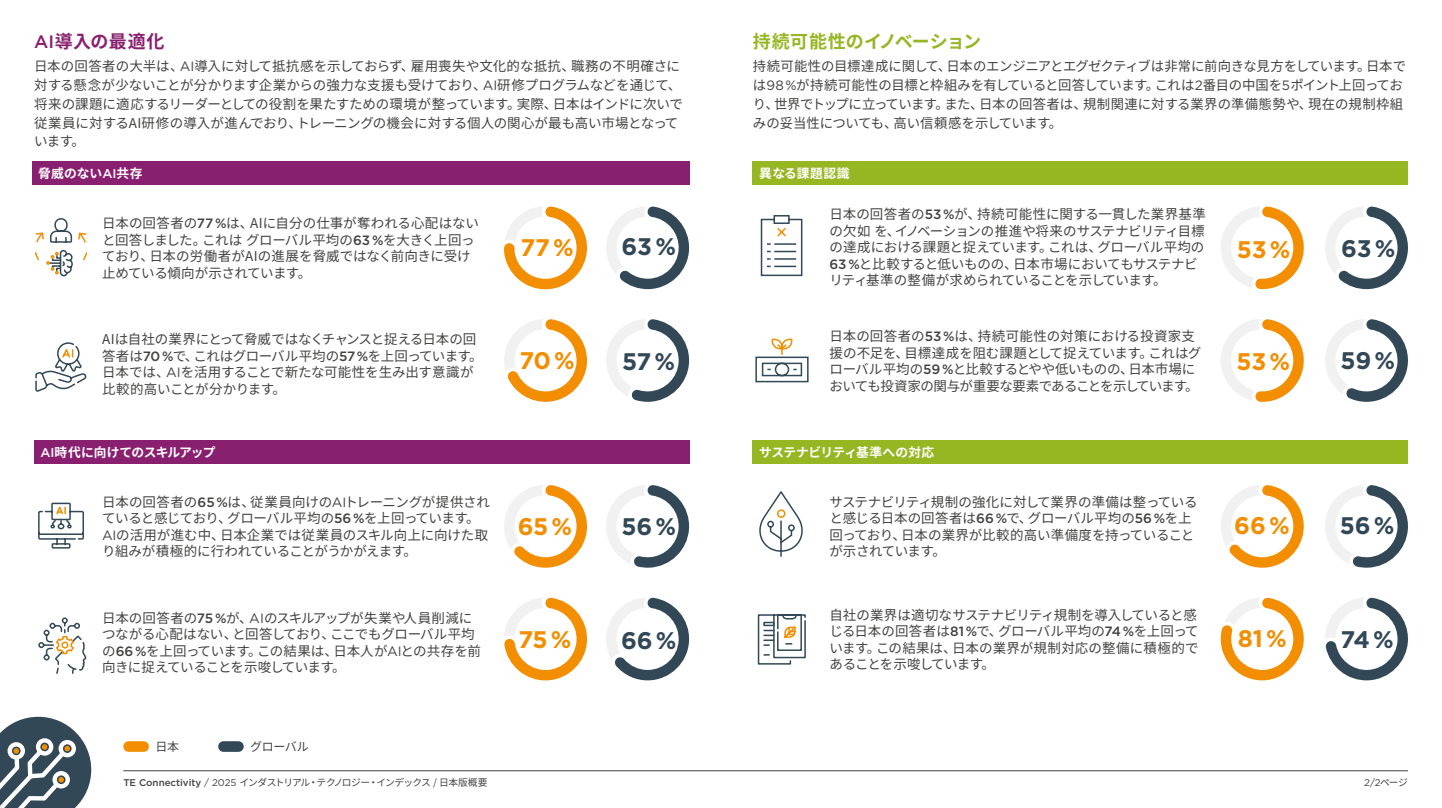
<style>
.page{position:relative;width:1442px;height:808px;background:#fff}
.page>*{position:absolute;margin:0;border:0;box-sizing:border-box;transform-origin:0 0}
.t1{font:700 24px "Gotham";letter-spacing:-.015em;color:#f28e00}
.t2{font:700 24px "Gotham";letter-spacing:-.01em;color:#324857}
.t3{font:700 18px "Noto Sans CJ Kjp";color:#96b622}
.t4{font:700 18px "Noto Sans CJ Kjp";letter-spacing:.015em;color:#89206f}
.t5{font:13.5px/16.5px "Noto Sans CJ Kjp";letter-spacing:-.015em;color:#424241}
.t6{font:700 12.75px "Noto Sans CJ Kjp";letter-spacing:-.05em;color:#fff}
.t7{font:700 12.75px "Noto Sans CJ Kjp";letter-spacing:-.035em;color:#fff}
.t8{font:700 12.75px "Noto Sans CJ Kjp";color:#fff}
.t9{font:700 12.75px "Noto Sans CJ Kjp";letter-spacing:.035em;color:#fff}
.t10{font:12px "Noto Sans CJ Kjp";letter-spacing:-.02em;color:#424241}
.t11{font:9.75px "Noto Sans CJ Kjp";letter-spacing:-.08em;color:#424241}
.t12{font:9.75px "Gotham";color:#424241}
.s1{font-family:"Gotham";font-weight:500}
.s2{font-family:"Gotham"}
.s3{font-family:"Noto Sans CJ Kjp"}
</style>
<div class="page">
<svg style="left:0;top:717px;width:91px;height:91px"></svg>
<hr style="left:123px;top:770px;width:1284px;height:1px;background:#424241">
<div style="left:34px;top:440px;width:655px;height:23px;background:#89206f"></div>
<div style="left:32px;top:162px;width:657px;height:23px;background:#89206f"></div>
<div style="left:753px;top:440px;width:654px;height:23px;background:#96b622"></div>
<div style="left:753px;top:162px;width:654px;height:23px;background:#96b622"></div>
<svg style="left:755px;top:338px;width:54px;height:45px"></svg>
<svg style="left:35px;top:342px;width:52px;height:49px"></svg>
<svg style="left:35px;top:218px;width:53px;height:58px"></svg>
<svg style="left:504px;top:206px;width:83px;height:84px"></svg>
<svg style="left:606px;top:206px;width:84px;height:83px"></svg>
<svg style="left:504px;top:319px;width:83px;height:83px"></svg>
<svg style="left:606px;top:319px;width:84px;height:83px"></svg>
<svg style="left:504px;top:485px;width:83px;height:83px"></svg>
<svg style="left:606px;top:485px;width:84px;height:83px"></svg>
<svg style="left:38px;top:502px;width:46px;height:47px"></svg>
<svg style="left:38px;top:617px;width:49px;height:57px"></svg>
<svg style="left:504px;top:597px;width:83px;height:84px"></svg>
<svg style="left:606px;top:597px;width:84px;height:83px"></svg>
<svg style="left:1325px;top:206px;width:83px;height:83px"></svg>
<svg style="left:760px;top:215px;width:43px;height:62px"></svg>
<svg style="left:1221px;top:206px;width:82px;height:83px"></svg>
<svg style="left:1221px;top:319px;width:82px;height:83px"></svg>
<svg style="left:1325px;top:319px;width:83px;height:83px"></svg>
<svg style="left:1325px;top:485px;width:83px;height:83px"></svg>
<svg style="left:1220px;top:597px;width:84px;height:84px"></svg>
<svg style="left:1221px;top:485px;width:83px;height:83px"></svg>
<svg style="left:1325px;top:597px;width:83px;height:84px"></svg>
<svg style="left:757px;top:614px;width:49px;height:51px"></svg>
<svg style="left:759px;top:492px;width:44px;height:65px"></svg>
<div style="left:777px;top:509px;width:8px;height:9px;border:2px solid #f28e00;border-radius:50%"></div>
<div style="left:123px;top:741px;width:26px;height:11px;background:#f28e00;border-radius:5px"></div>
<div style="left:218px;top:741px;width:26px;height:11px;background:#324857;border-radius:5px"></div>
<h2 class="t4" style="left:34px;top:32px;width:132px"><span class="s1">AI</span>導入の最適化</h2>
<p class="t5" style="left:34px;top:57px;width:650px;line-height:18.8px">日本の回答者の大半は、<span class="s2">AI</span>導入に対して抵抗感を示しておらず、雇用喪失や文化的な抵抗、職務の不明確さに対する懸念が少ないことが分かります企業からの強力な支援も受けており、<span class="s2">AI</span>研修プログラムなどを通じて、将来の課題に適応するリーダーとしての役割を果たすための環境が整っています。実際、日本はインドに次いで従業員に対するAI研修の導入が進んでおり、トレーニングの機会に対する個人の関心が最も高い市場となっています。</p>
<h2 class="t3" style="left:753px;top:32px;width:230px">持続可能性のイノベーション</h2>
<p class="t5" style="left:753px;top:57px;width:655px;line-height:18.8px">持続可能性の目標達成に関して、日本のエンジニアとエグゼクティブは非常に前向きな見方をしています。日本では<span class="s2">98 %</span>が持続可能性の目標と枠組みを有していると回答しています。これは<span class="s2">2</span>番目の中国を<span class="s2">5</span>ポイント上回っており、世界でトップに立っています。また、日本の回答者は、規制関連に対する業界の準備態勢や、現在の規制枠組みの妥当性についても、高い信頼感を示しています。</p>
<p class="t8" style="left:38px;top:167px;width:106px">脅威のない<span class="s1">AI</span>共存</p>
<p class="t9" style="left:759px;top:167px;width:92px">異なる課題認識</p>
<p class="t5" style="left:102px;top:215px;width:378px">日本の回答者の<span class="s1">77 %</span>は、AIに自分の仕事が奪われる心配はないと回答しました。これは グローバル平均の<span class="s1">63 %</span>を大きく上回っており、日本の労働者がAIの進展を脅威ではなく前向きに受け止めている傾向が示されています。</p>
<h1 class="t1" style="left:520px;top:232px;width:55px">77 %</h1>
<h1 class="t2" style="left:621px;top:231px;width:56px">63 %</h1>
<p class="t5" style="left:829px;top:206px;width:378px">日本の回答者の<span class="s1">53 %</span>が、持続可能性に関する一貫した業界基準の欠如 を、イノベーションの推進や将来のサステナビリティ目標の達成における課題と捉えています。これは、グローバル平均の<span class="s1">63 %</span>と比較すると低いものの、日本市場においてもサステナビリティ基準の整備が求められていることを示しています。</p>
<h1 class="t1" style="left:1236px;top:233px;width:55px">53 %</h1>
<h1 class="t2" style="left:1341px;top:232px;width:56px">63 %</h1>
<p class="t5" style="left:102px;top:331px;width:382px">AIは自社の業界にとって脅威ではなくチャンスと捉える日本の回答者は<span class="s1">70 %</span>で、これはグローバル平均の<span class="s1">57 %</span>を上回っています。日本では、<span class="s2">AI</span>を活用することで新たな可能性を生み出す意識が比較的高いことが分かります。</p>
<h1 class="t1" style="left:519px;top:344px;width:57px">70 %</h1>
<h1 class="t2" style="left:622px;top:346px;width:54px">57 %</h1>
<p class="t5" style="left:829px;top:328px;width:373px">日本の回答者の<span class="s1">53 %</span>は、持続可能性の対策における投資家支援の不足を、目標達成を阻む課題として捉えています。これはグローバル平均の<span class="s1">59 %</span>と比較するとやや低いものの、日本市場においても投資家の関与が重要な要素であることを示しています。</p>
<h1 class="t1" style="left:1236px;top:345px;width:55px">53 %</h1>
<h1 class="t2" style="left:1340px;top:344px;width:56px">59 %</h1>
<p class="t6" style="left:40px;top:445px;width:177px"><span class="s1">AI</span>時代に向けてのスキルアップ</p>
<p class="t7" style="left:759px;top:445px;width:176px">サステナビリティ基準への対応</p>
<p class="t5" style="left:102px;top:494px;width:389px">日本の回答者の<span class="s1">65 %</span>は、従業員向けの<span class="s2">AI</span>トレーニングが提供されていると感じており、グローバル平均の<span class="s1">56 %</span>を上回っています。<span class="s2">AI</span>の活用が進む中、日本企業では従業員のスキル向上に向けた取り組みが積極的に行われていることがうかがえます。</p>
<h1 class="t1" style="left:518px;top:510px;width:56px">65 %</h1>
<h1 class="t2" style="left:621px;top:511px;width:56px">56 %</h1>
<p class="t5" style="left:829px;top:494px;width:369px">サステナビリティ規制の強化に対して業界の準備は整っていると感じる日本の回答者は<span class="s1">66 %</span>で、グローバル平均の<span class="s1">56 %</span>を上回っており、日本の業界が比較的高い準備度を持っていることが示されています。</p>
<h1 class="t1" style="left:1234px;top:510px;width:57px">66 %</h1>
<h1 class="t2" style="left:1339px;top:510px;width:56px">56 %</h1>
<p class="t5" style="left:102px;top:610px;width:380px">日本の回答者の<span class="s1">75 %</span>が、<span class="s2">AI</span>のスキルアップが失業や人員削減につながる心配はない、と回答しており、ここでもグローバル平均の<span class="s1">66 %</span>を上回っています。この結果は、日本人が<span class="s2">AI</span>との共存を前向きに捉えていることを示唆しています。</p>
<h1 class="t1" style="left:518px;top:624px;width:55px">75 %</h1>
<h1 class="t2" style="left:621px;top:624px;width:57px">66 %</h1>
<p class="t5" style="left:829px;top:607px;width:371px">自社の業界は適切なサステナビリティ規制を導入していると感じる日本の回答者は<span class="s1">81 %</span>で、グローバル平均の<span class="s1">74 %</span>を上回っています。この結果は、日本の業界が規制対応の整備に積極的であることを示唆しています。</p>
<h1 class="t1" style="left:1237px;top:622px;width:50px">81 %</h1>
<h1 class="t2" style="left:1340px;top:623px;width:55px">74 %</h1>
<p class="t10" style="left:155px;top:740px;width:25px">日本</p>
<p class="t10" style="left:250px;top:740px;width:60px">グローバル</p>
<p class="t11" style="left:123px;top:777px;width:365px"><span class="s1">TE Connectivity</span> <span class="s2">/ 2025</span> インダストリアル・テクノロジー・インデックス / 日本版概要</p>
<p class="t12" style="left:1363px;top:776px;width:45px">2/2<span class="s3">ページ</span></p>
</div>
